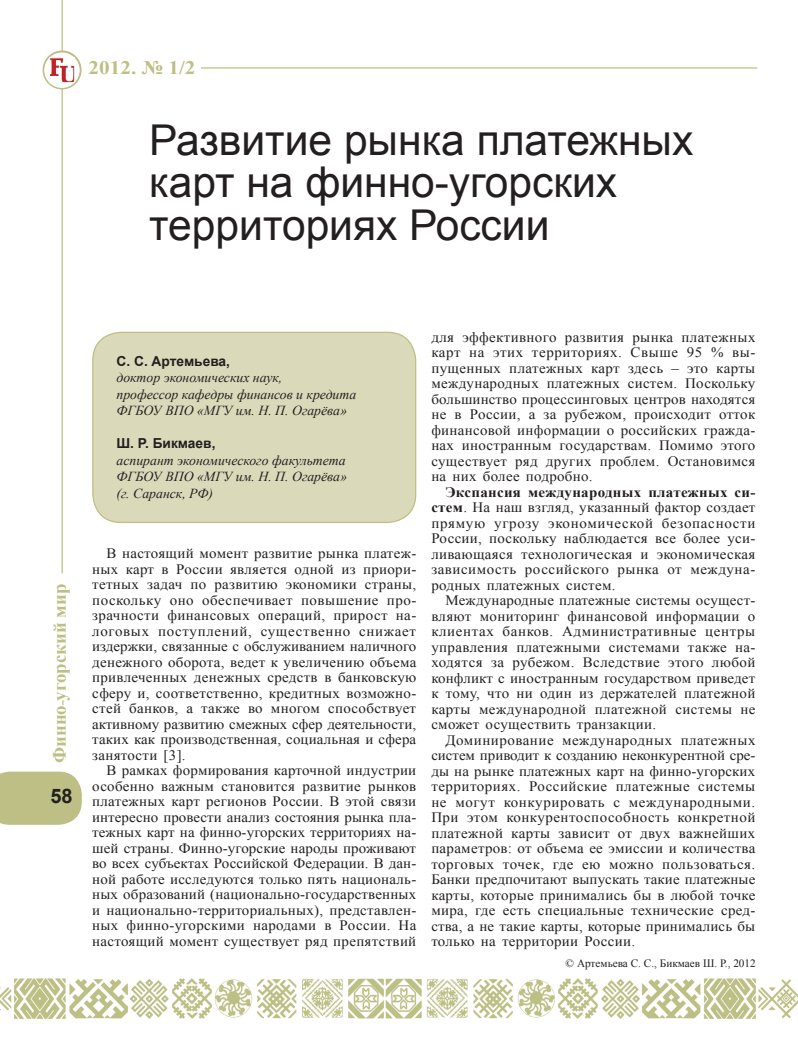
<style>
.page{position:relative;width:798px;height:1063px;background:#fff}
.page>*{position:absolute;margin:0;border:0;box-sizing:border-box;transform-origin:0 0}
.Подпись_к_фото{font:42.5px/42.5px "Arial";color:#231f20}
.t1{font:700 20px "Arial";color:#231f20}
.t2{font:700 19.12px "Times New Roman";color:#bdbf85;scale:1.11 1}
.t3{font:700 18.75px "Times New Roman";color:#bdbf85}
.t4{font:700 18.75px "Times New Roman";color:#bdbf85;scale:.5 1}
.Текст_научн{font:14.38px/15.5px "Times New Roman";letter-spacing:.02em;color:#231f20;text-align:justify;scale:1.04 1}
.Автор__справка_публ{font:italic 13.75px/16.5px "Times New Roman";color:#231f20}
.Автор__справка_публ-2{font:700 13.75px "Arial";color:#231f20}
.t5{font:11.25px "Times New Roman";color:#231f20}
.s1{font-weight:700}
</style>
<div class="page">
<img style="left:0;top:979px;width:797px;height:39px">
<div style="left:93px;top:332px;width:322px;height:190px;background:#dadaba;border-radius:28px"></div>
<div style="left:92px;top:332px;width:324px;height:191px;border:1px solid #bdbf85;border-radius:28px"></div>
<svg style="left:43px;top:51px;width:38px;height:38px"></svg>
<div style="left:43px;top:50px;width:38px;height:39px;border:1px solid #bdbf85;border-radius:50%"></div>
<svg style="left:0;top:772px;width:82px;height:53px;background:#c0c28b"></svg>
<hr style="left:61px;top:0;width:2px;height:573px;background:#bdbf85">
<div style="left:45px;top:53px;width:34px;height:34px;background:#fff;border-radius:50%"></div>
<div style="left:44px;top:52px;width:36px;height:36px;border:1px solid #fff;border-radius:50%"></div>
<img style="left:51px;top:60px;width:21px;height:21px">
<div style="left:49px;top:58px;width:25px;height:25px;border:1px solid #fdfdfe"></div>
<hr style="left:201px;top:67px;width:555px;height:2px;background:#bdbf85">
<p class="t2" style="left:88px;top:55px;width:98px">2012. № 1/2</p>
<p class="Подпись_к_фото" style="left:149px;top:119px;width:545px">Развитие рынка платежных карт на финно-угорских территориях России</p>
<p class="t3" style="left:46px;top:763px;width:181px;rotate:-90deg">Финно угорский мир</p>
<p class="t4" style="left:48px;top:705px;width:11px;rotate:-90deg">–</p>
<p class="t1" style="left:50px;top:782px;width:24px">58</p>
<p class="Автор__справка_публ-2" style="left:116px;top:352px;width:115px">С. С. Артемьева,</p>
<p class="Автор__справка_публ" style="left:116px;top:369px;width:167px">доктор экономических наук,</p>
<p class="Автор__справка_публ" style="left:116px;top:385px;width:241px">профессор кафедры финансов и кредита<br>ФГБОУ ВПО «МГУ им. Н. П. Огарёва»</p>
<p class="Автор__справка_публ-2" style="left:116px;top:434px;width:100px">Ш. Р. Бикмаев,</p>
<p class="Автор__справка_публ" style="left:116px;top:451px;width:231px">аспирант экономического факультета</p>
<p class="Автор__справка_публ" style="left:116px;top:468px;width:232px">ФГБОУ ВПО «МГУ им. Н. П. Огарёва»</p>
<p class="Автор__справка_публ" style="left:116px;top:484px;width:98px">(г. Саранск, РФ)</p>
<p class="Текст_научн" style="left:92px;top:545px;width:313px;text-indent:14px">В настоящий момент развитие рынка платеж&shy;ных карт в России является одной из приори&shy;тетных задач по развитию экономики страны, поскольку оно обеспечивает повышение про&shy;зрачности финансовых операций, прирост на&shy;логовых поступлений, существенно снижает издержки, связанные с обслуживанием наличного денежного оборота, ведет к увеличению объема привлеченных денежных средств в банковскую сферу и, соответственно, кредитных возможно&shy;стей банков, а также во многом способствует активному развитию смежных сфер деятельности, таких как производственная, социальная и сфера занятости [3].</p>
<p class="Текст_научн" style="left:92px;top:762px;width:313px;text-indent:14px">В рамках формирования карточной индустрии особенно важным становится развитие рынков платежных карт регионов России. В этой связи интересно провести анализ состояния рынка пла&shy;тежных карт на финно-угорских территориях на&shy;шей страны. Финно-угорские народы проживают во всех субъектах Российской Федерации. В дан&shy;ной работе исследуются только пять националь&shy;ных образований (национально-государственных и национально-территориальных), представлен&shy;ных финно-угорскими народами в России. На настоящий момент существует ряд препятствий</p>
<p class="Текст_научн" style="left:431px;top:329px;width:313px">для эффективного развития рынка платежных карт на этих территориях. Свыше 95 % вы&shy;пущенных платежных карт здесь – это карты международных платежных систем. Поскольку большинство процессинговых центров находятся не в России, а за рубежом, происходит отток финансовой информации о российских гражда&shy;нах иностранным государствам. Помимо этого существует ряд других проблем. Остановимся на них более подробно.</p>
<p class="Текст_научн" style="left:431px;top:484px;width:313px;text-indent:14px"><span class="s1">Экспансия международных платежных си&shy;стем</span>. На наш взгляд, указанный фактор создает прямую угрозу экономической безопасности России, поскольку наблюдается все более уси&shy;ливающаяся технологическая и экономическая зависимость российского рынка от междуна&shy;родных платежных систем.</p>
<p class="Текст_научн" style="left:431px;top:593px;width:313px;text-indent:14px">Международные платежные системы осущест&shy;вляют мониторинг финансовой информации о клиентах банков. Административные центры управления платежными системами также на&shy;ходятся за рубежом. Вследствие этого любой конфликт с иностранным государством приведет к тому, что ни один из держателей платежной карты международной платежной системы не сможет осуществить транзакции.</p>
<p class="Текст_научн" style="left:431px;top:732px;width:313px;text-indent:14px">Доминирование международных платежных систем приводит к созданию неконкурентной сре&shy;ды на рынке платежных карт на финно-угорских территориях. Российские платежные системы не могут конкурировать с международными.<br>При этом конкурентоспособность конкретной платежной карты зависит от двух важнейших параметров: от объема ее эмиссии и количества торговых точек, где ею можно пользоваться.<br>Банки предпочитают выпускать такие платежные карты, которые принимались бы в любой точке мира, где есть специальные технические сред&shy;ства, а не такие карты, которые принимались бы только на территории России.</p>
<p class="t5" style="left:565px;top:956px;width:192px">© Артемьева С. С., Бикмаев Ш. Р., 2012</p>
</div>
